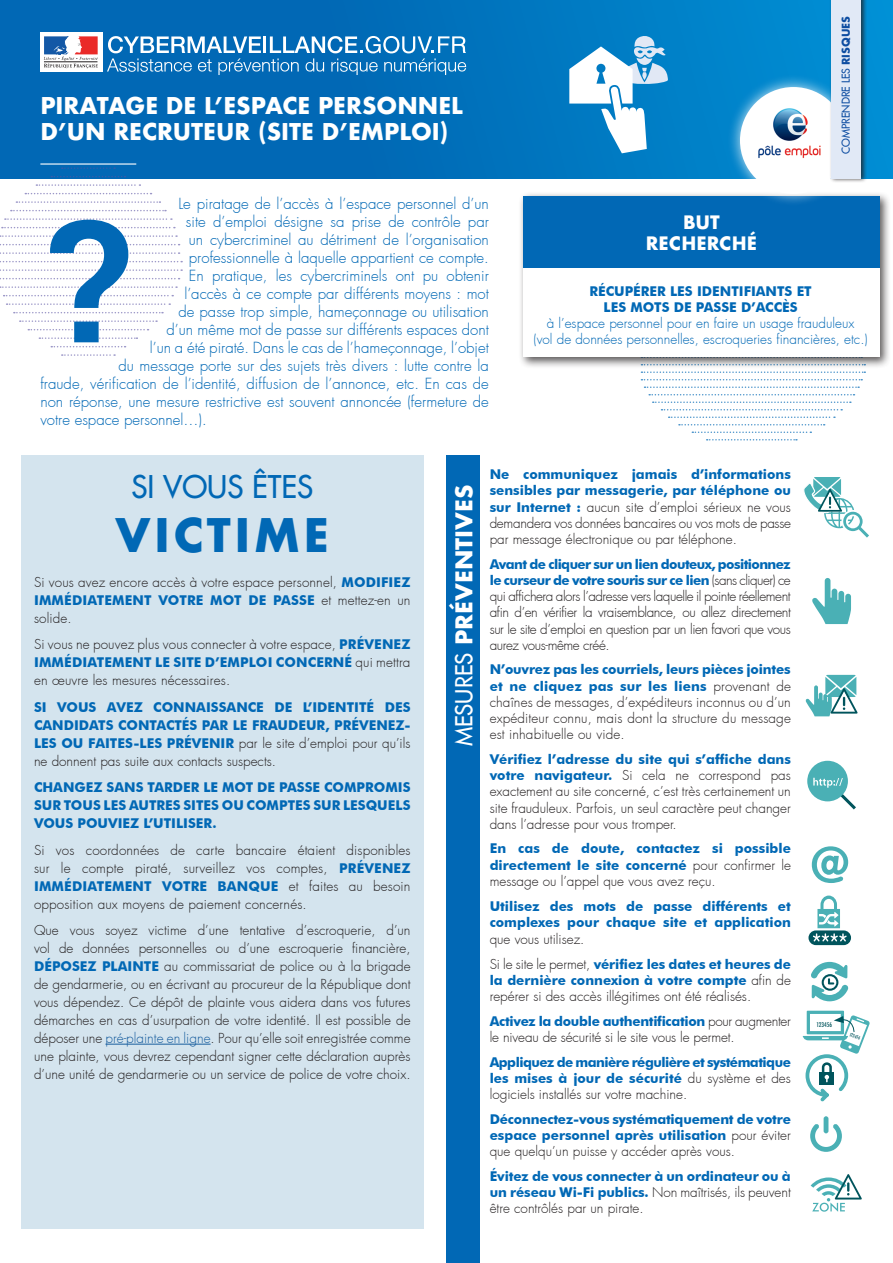
<style>
.page{position:relative;width:893px;height:1263px;background:#fff}
.page>*{position:absolute;margin:0;border:0;box-sizing:border-box;transform-origin:0 0}
.t1{font:700 45px "Futura";letter-spacing:.075em;color:#0168b5}
.t2{font:500 30px "Futura Std";color:#0168b5}
.t3{font:700 22.5px "Futura";color:#fff}
.t4{font:700 18px "Futura";color:#fff}
.t5{font:300 15px "Futura";color:#0168b5}
.t6{font:300 13.5px/16.2px "Futura";color:#231f20;text-align:justify}
.t7{font:700 13.5px/16.2px "Futura BT";color:#0168b5;text-align:justify}
.t8{font:300 13.5px/16.2px "Futura";color:#0168b5;text-align:center}
.t9{font:500 10.5px "Futura Std";color:#0d4da1}
.t10{font:500 condensed 6.3px "Futura";color:#00545c}
.t11{font:500 condensed 4.65px "Futura";color:#00545c}
.s1{font-family:"Futura";font-weight:700}
.s2{font-family:"Futura BT";font-weight:700;color:#0168b5}
.s3{font-family:"Futura";font-weight:300;color:#231f20}
.s4{color:#175d9e}
.s5{font-family:"Futura Std";font-weight:500}
</style>
<div class="page">
<div style="left:21px;top:456px;width:402px;height:773px;background:#d4e4ee"></div>
<hr style="left:105px;top:1044px;width:106px;height:1px;background:#175d9e">
<div style="left:0;top:0;width:893px;height:179px;background:linear-gradient(to right,#015fae,#0089cf)"></div>
<div style="left:40px;top:32px;width:63px;height:40px;background:#fff"></div>
<svg style="left:44px;top:36px;width:54px;height:32px"></svg>
<svg style="left:107px;top:36px;width:359px;height:39px;background:#3d8dc7"></svg>
<hr style="left:40px;top:163px;width:96px;height:2px;background:#fff">
<svg style="left:51px;top:176px;width:75px;height:1px"></svg>
<svg style="left:36px;top:184px;width:104px;height:2px"></svg>
<svg style="left:25px;top:193px;width:127px;height:1px"></svg>
<svg style="left:16px;top:201px;width:144px;height:2px"></svg>
<svg style="left:11px;top:210px;width:155px;height:1px"></svg>
<svg style="left:62px;top:167px;width:53px;height:2px"></svg>
<svg style="left:62px;top:354px;width:53px;height:2px"></svg>
<svg style="left:0;top:218px;width:182px;height:129px"></svg>
<svg style="left:641px;top:371px;width:224px;height:2px"></svg>
<svg style="left:641px;top:379px;width:221px;height:1px"></svg>
<svg style="left:644px;top:386px;width:215px;height:2px"></svg>
<svg style="left:649px;top:394px;width:205px;height:1px"></svg>
<svg style="left:653px;top:401px;width:198px;height:2px"></svg>
<svg style="left:661px;top:409px;width:181px;height:1px"></svg>
<svg style="left:669px;top:416px;width:166px;height:2px"></svg>
<svg style="left:679px;top:424px;width:146px;height:1px"></svg>
<svg style="left:692px;top:431px;width:119px;height:2px"></svg>
<svg style="left:707px;top:439px;width:90px;height:1px"></svg>
<div style="left:518px;top:191px;width:373px;height:177px;background:#231f20;opacity:.75"></div>
<div style="left:523px;top:196px;width:357px;height:161px;background:#fff"></div>
<div style="left:523px;top:196px;width:357px;height:72px;background:#0168b5"></div>
<div style="left:446px;top:456px;width:34px;height:807px;background:#0168b5"></div>
<svg style="left:805px;top:675px;width:52px;height:41px"></svg>
<svg style="left:569px;top:35px;width:99px;height:118px"></svg>
<svg style="left:804px;top:477px;width:65px;height:61px"></svg>
<svg style="left:812px;top:578px;width:39px;height:46px"></svg>
<div style="left:807px;top:761px;width:41px;height:40px;background:#4ab0b5;border-radius:50%"></div>
<svg style="left:813px;top:778px;width:43px;height:31px"></svg>
<div style="left:728px;top:75px;width:131px;height:132px;background:#fff;opacity:.75"></div>
<div style="left:740px;top:87px;width:107px;height:107px;background:#fff;border-radius:50%"></div>
<img style="left:758px;top:108px;width:63px;height:51px">
<div style="left:829px;top:0;width:38px;height:182px;background:#231f20;opacity:.75"></div>
<div style="left:831px;top:0;width:30px;height:179px;background:#e1e9f6"></div>
<svg style="left:808px;top:930px;width:43px;height:15px"></svg>
<svg style="left:813px;top:895px;width:34px;height:46px"></svg>
<svg style="left:812px;top:846px;width:36px;height:37px"></svg>
<svg style="left:811px;top:962px;width:37px;height:39px"></svg>
<svg style="left:803px;top:1011px;width:67px;height:91px"></svg>
<svg style="left:810px;top:1124px;width:32px;height:28px"></svg>
<hr style="left:824px;top:1116px;width:4px;height:17px;background:#4ab0b5;border-radius:2px">
<svg style="left:811px;top:1174px;width:51px;height:38px"></svg>
<p class="t3" style="left:40px;top:90px;width:424px">PIRATAGE DE L’ESPACE PERSONNEL</p>
<p class="t3" style="left:40px;top:115px;width:410px">D’UN RECRUTEUR (SITE D’EMPLOI)</p>
<p class="t5" style="left:178px;top:194px;width:312px">Le piratage de l’accès à l’espace personnel d’un</p>
<p class="t5" style="left:186px;top:212px;width:305px">site d’emploi désigne sa prise de contrôle par</p>
<p class="t5" style="left:189px;top:230px;width:302px">un cybercriminel au détriment de l’organisation</p>
<p class="t5" style="left:189px;top:248px;width:301px">professionnelle à laquelle appartient ce compte.</p>
<p class="t5" style="left:189px;top:266px;width:301px">En pratique, les cybercriminels ont pu obtenir</p>
<p class="t5" style="left:184px;top:284px;width:306px">l’accès à ce compte par différents moyens : mot</p>
<p class="t5" style="left:178px;top:302px;width:312px">de passe trop simple, hameçonnage ou utilisation</p>
<p class="t5" style="left:166px;top:320px;width:324px">d’un même mot de passe sur différents espaces dont</p>
<p class="t5" style="left:150px;top:338px;width:341px">l’un a été piraté. Dans le cas de l’hameçonnage, l’objet</p>
<p class="t5" style="left:118px;top:356px;width:372px">du message porte sur des sujets très divers : lutte contre la</p>
<p class="t5" style="left:40px;top:374px;width:450px">fraude, vérification de l’identité, diffusion de l’annonce, etc. En cas de</p>
<p class="t5" style="left:40px;top:392px;width:450px">non réponse, une mesure restrictive est souvent annoncée (fermeture de</p>
<p class="t5" style="left:40px;top:410px;width:168px">votre espace personnel…).</p>
<p class="t9" style="left:839px;top:154px;width:139px;rotate:-90deg">COMPRENDRE LES <span class="s1">RISQUES</span></p>
<p class="t4" style="left:683px;top:209px;width:38px">BUT</p>
<p class="t4" style="left:646px;top:231px;width:113px">RECHERCHÉ</p>
<p class="t7" style="left:589px;top:283px;width:224px;text-align:center">RÉCUPÉRER LES IDENTIFIANTS ET<br>LES MOTS DE PASSE D’ACCÈS</p>
<p class="t8" style="left:533px;top:316px;width:336px">à l’espace personnel pour en faire un usage frauduleux<br>(vol de données personnelles, escroqueries financières, etc.)</p>
<p class="t2" style="left:131px;top:468px;width:183px">SI VOUS ÊTES</p>
<p class="t1" style="left:115px;top:502px;width:215px">VICTIME</p>
<p class="t6" style="left:34px;top:573px;width:378px;line-height:18px">Si vous avez encore accès à votre espace personnel, <span class="s2">MODIFIEZ IMMÉDIATEMENT VOTRE MOT DE PASSE</span> et mettez-en un solide.</p>
<p class="t6" style="left:34px;top:635px;width:378px;line-height:18px">Si vous ne pouvez plus vous connecter à votre espace, <span class="s2">PRÉVENEZ IMMÉDIATEMENT LE SITE D’EMPLOI CONCERNÉ</span> qui mettra en œuvre les mesures nécessaires.</p>
<p class="t7" style="left:34px;top:698px;width:378px;line-height:18px">SI VOUS AVEZ CONNAISSANCE DE L’IDENTITÉ DES CANDIDATS CONTACTÉS PAR LE FRAUDEUR, PRÉVENEZ-LES OU FAITES-LES PRÉVENIR <span class="s3">par le site d’emploi pour qu’ils ne donnent pas suite aux contacts suspects.</span></p>
<p class="t7" style="left:34px;top:778px;width:378px;line-height:18px">CHANGEZ SANS TARDER LE MOT DE PASSE COMPROMIS SUR TOUS LES AUTRES SITES OU COMPTES SUR LESQUELS VOUS POUVIEZ L’UTILISER.</p>
<p class="t6" style="left:34px;top:841px;width:378px;line-height:18px">Si vos coordonnées de carte bancaire étaient disponibles sur le compte piraté, surveillez vos comptes, <span class="s2">PRÉVENEZ IMMÉDIATEMENT VOTRE BANQUE</span> et faites au besoin opposition aux moyens de paiement concernés.</p>
<p class="t6" style="left:34px;top:921px;width:378px;line-height:18px">Que vous soyez victime d’une tentative d’escroquerie, d’un vol de données personnelles ou d’une escroquerie financière, <span class="s2">DÉPOSEZ PLAINTE</span> au commissariat de police ou à la brigade de gendarmerie, ou en écrivant au procureur de la République dont vous dépendez. Ce dépôt de plainte vous aidera dans vos futures démarches en cas d’usurpation de votre identité. Il est possible de déposer une <span class="s4">pré-plainte en ligne</span>. Pour qu’elle soit enregistrée comme une plainte, vous devrez cependant signer cette déclaration auprès d’une unité de gendarmerie ou un service de police de votre choix.</p>
<p class="t3" style="left:448px;top:746px;width:263px;rotate:-90deg"><span class="s5">MESURES</span> PRÉVENTIVES</p>
<p class="t6" style="left:490px;top:467px;width:303px"><span class="s2">Ne communiquez jamais d’informations sensibles par messagerie, par téléphone ou sur Internet :</span> aucun site d’emploi sérieux ne vous demandera vos données bancaires ou vos mots de passe par message électronique ou par téléphone.</p>
<p class="t6" style="left:490px;top:556px;width:303px"><span class="s2">Avant de cliquer sur un lien douteux, positionnez le curseur de votre souris sur ce lien</span> (sans cliquer) ce qui affichera alors l’adresse vers laquelle il pointe réellement afin d’en vérifier la vraisemblance, ou allez directement sur le site d’emploi en question par un lien favori que vous aurez vous-même créé.</p>
<p class="t6" style="left:490px;top:662px;width:303px"><span class="s2">N’ouvrez pas les courriels, leurs pièces jointes et ne cliquez pas sur les liens</span> provenant de chaînes de messages, d’expéditeurs inconnus ou d’un expéditeur connu, mais dont la structure du message est inhabituelle ou vide.</p>
<p class="t6" style="left:490px;top:751px;width:303px"><span class="s2">Vérifiez l’adresse du site qui s’affiche dans votre navigateur.</span> Si cela ne correspond pas exactement au site concerné, c’est très certainement un site frauduleux. Parfois, un seul caractère peut changer dans l’adresse pour vous tromper.</p>
<p class="t7" style="left:490px;top:840px;width:303px">En cas de doute, contactez si possible directement le site concerné <span class="s3">pour confirmer le message ou l’appel que vous avez reçu.</span></p>
<p class="t7" style="left:490px;top:897px;width:303px;line-height:16.6px">Utilisez des mots de passe différents et complexes pour chaque site et application <span class="s3">que vous utilisez.</span></p>
<p class="t6" style="left:490px;top:956px;width:303px">Si le site le permet, <span class="s2">vérifiez les dates et heures de la dernière connexion à votre compte</span> afin de repérer si des accès illégitimes ont été réalisés.</p>
<p class="t6" style="left:490px;top:1013px;width:303px"><span class="s2">Activez la double authentification</span> pour augmenter le niveau de sécurité si le site vous le permet.</p>
<p class="t7" style="left:490px;top:1053px;width:303px">Appliquez de manière régulière et systématique les mises à jour de sécurité <span class="s3">du système et des logiciels installés sur votre machine.</span></p>
<p class="t7" style="left:490px;top:1111px;width:303px">Déconnectez-vous systématiquement de votre espace personnel après utilisation <span class="s3">pour éviter que quelqu’un puisse y accéder après vous.</span></p>
<p class="t7" style="left:490px;top:1168px;width:303px">Évitez de vous connecter à un ordinateur ou à un réseau Wi-Fi publics. <span class="s3">Non maîtrisés, ils peuvent être contrôlés par un pirate.</span></p>
<p class="t10" style="left:817px;top:1020px;width:17px">123456</p>
<p class="t11" style="left:851px;top:1031px;width:13px;rotate:21deg">123456</p>
</div>
